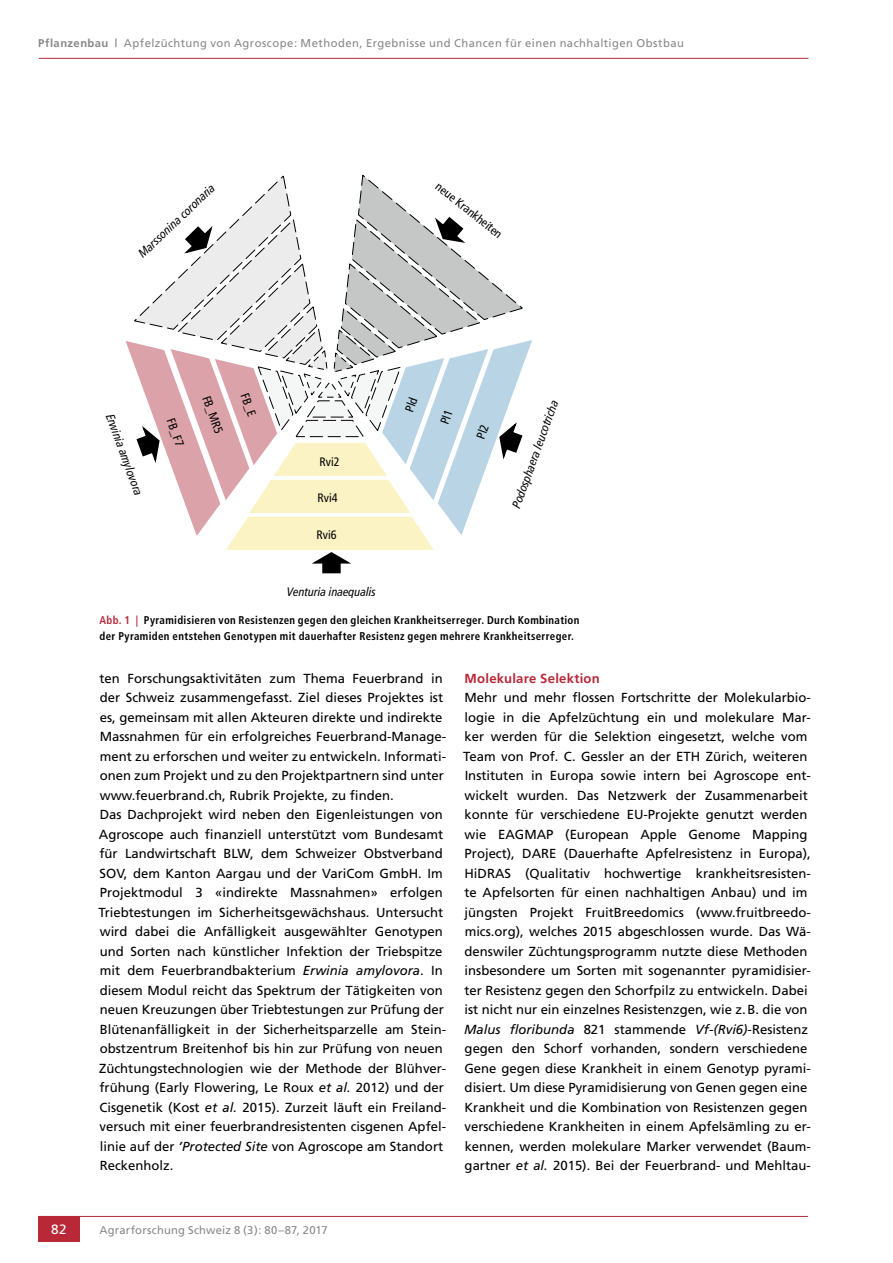
<style>
.page{position:relative;width:893px;height:1263px;background:#fff}
.page>*{position:absolute;margin:0;border:0;box-sizing:border-box;transform-origin:0 0}
.t1{font:13.5px "Frutiger";color:#fff}
.t2{font:13.2px/19.5px "Frutiger";color:#000}
.t3{font:700 13.2px "Frutiger";letter-spacing:.015em;color:#b82837}
.t4{font:italic condensed 12.15px "Frutiger LT Std";color:#000}
.t5{font:condensed 12.15px "Frutiger";color:#000}
.t6{font:700 condensed 11.25px/16.5px "Frutiger";letter-spacing:.03em;color:#000}
.t7{font:11.25px "Frutiger";letter-spacing:.04em;color:#878988}
.t8{font:11.25px "Frutiger";letter-spacing:.015em;color:#878988}
.s1{font-weight:700}
.s2{color:#b82837}
.s3{font-style:italic}
</style>
<div class="page">
<hr style="left:39px;top:58px;width:769px;height:1px;background:#b82837">
<hr style="left:38px;top:1216px;width:770px;height:1px;background:#b82837">
<div style="left:38px;top:1216px;width:42px;height:26px;background:#b82837"></div>
<svg style="left:126px;top:174px;width:406px;height:400px"></svg>
<p class="t7" style="left:38px;top:36px;width:647px"><span class="s1">Pflanzenbau |</span> Apfelzüchtung von Agroscope: Methoden, Ergebnisse und Chancen für einen nachhaltigen Obstbau</p>
<p class="t4" style="left:135px;top:250px;width:102px;rotate:-43deg">Marssonina coronaria</p>
<p class="t4" style="left:116px;top:412px;width:87px;rotate:70deg">Erwinia amylovora</p>
<p class="t5" style="left:177px;top:416px;width:30px;rotate:70deg">FB_F7</p>
<p class="t5" style="left:213px;top:394px;width:41px;rotate:70deg">FB_MR5</p>
<p class="t5" style="left:251px;top:391px;width:25px;rotate:70deg">FB_E</p>
<p class="t5" style="left:319px;top:454px;width:22px">Rvi2</p>
<p class="t5" style="left:318px;top:491px;width:22px">Rvi4</p>
<p class="t5" style="left:317px;top:528px;width:22px">Rvi6</p>
<p class="t4" style="left:287px;top:584px;width:91px">Venturia inaequalis</p>
<p class="t5" style="left:442px;top:179px;width:83px;rotate:39deg">neue Krankheiten</p>
<p class="t4" style="left:509px;top:505px;width:115px;rotate:-70deg">Podosphaera leucotricha</p>
<p class="t6" style="left:99px;top:612px;width:481px"><span class="s2">Abb. 1 |</span> Pyramidisieren von Resistenzen gegen den gleichen Krankheitserreger. Durch Kombination der Pyramiden entstehen Genotypen mit dauerhafter Resistenz gegen mehrere Krankheitserreger.</p>
<p class="t2" style="left:98px;top:668px;width:349px">ten Forschungsaktivitäten zum Thema Feuerbrand in der Schweiz zusammengefasst. Ziel dieses Projektes ist es, gemeinsam mit allen Akteuren direkte und indirekte Massnahmen für ein erfolgreiches Feuerbrand-Manage&shy;ment zu erforschen und weiter zu entwickeln. Informati&shy;onen zum Projekt und zu den Projektpartnern sind unter www.feuerbrand.ch, Rubrik Projekte, zu finden.<br>Das Dachprojekt wird neben den Eigenleistungen von Agroscope auch finanziell unterstützt vom Bundesamt für Landwirtschaft BLW, dem Schweizer Obstverband SOV, dem Kanton Aargau und der VariCom GmbH. Im Projektmodul 3 «indirekte Massnahmen» erfolgen Triebtestungen im Sicherheitsgewächshaus. Untersucht wird dabei die Anfälligkeit ausgewählter Genotypen und Sorten nach künstlicher Infektion der Triebspitze mit dem Feuerbrandbakterium <span class="s3">Erwinia amylovora</span>. In diesem Modul reicht das Spektrum der Tätigkeiten von neuen Kreuzungen über Triebtestungen zur Prüfung der Blütenanfälligkeit in der Sicherheitsparzelle am Stein&shy;obstzentrum Breitenhof bis hin zur Prüfung von neuen Züchtungstechnologien wie der Methode der Blühver&shy;frühung (Early Flowering, Le Roux <span class="s3">et al.</span> 2012) und der Cisgenetik (Kost <span class="s3">et al.</span> 2015). Zurzeit läuft ein Freiland&shy;versuch mit einer feuerbrandresistenten cisgenen Apfel&shy;linie auf der <span class="s3">’Protected Site</span> von Agroscope am Standort Reckenholz.</p>
<p class="t3" style="left:465px;top:670px;width:137px">Molekulare Selektion</p>
<p class="t2" style="left:463px;top:688px;width:349px">Mehr und mehr flossen Fortschritte der Molekularbio&shy;logie in die Apfelzüchtung ein und molekulare Mar&shy;ker werden für die Selektion eingesetzt, welche vom Team von Prof. C. Gessler an der ETH Zürich, weiteren Instituten in Europa sowie intern bei Agroscope ent&shy;wickelt wurden. Das Netzwerk der Zusammenarbeit konnte für verschiedene EU-Projekte genutzt werden wie EAGMAP (European Apple Genome Mapping Project), DARE (Dauerhafte Apfelresistenz in Europa), HiDRAS (Qualitativ hochwertige krankheitsresisten&shy;te Apfelsorten für einen nachhaltigen Anbau) und im jüngsten Projekt FruitBreedomics (www.fruitbreedo&shy;mics.org), welches 2015 abgeschlossen wurde. Das Wä&shy;denswiler Züchtungsprogramm nutzte diese Methoden insbesondere um Sorten mit sogenannter pyramidisier&shy;ter Resistenz gegen den Schorfpilz zu entwickeln. Dabei ist nicht nur ein einzelnes Resistenzgen, wie z.B. die von <span class="s3">Malus floribunda</span> 821 stammende <span class="s3">Vf-(Rvi6)</span>-Resistenz gegen den Schorf vorhanden, sondern verschiedene Gene gegen diese Krankheit in einem Genotyp pyrami&shy;disiert. Um diese Pyramidisierung von Genen gegen eine Krankheit und die Kombination von Resistenzen gegen verschiedene Krankheiten in einem Apfelsämling zu er&shy;kennen, werden molekulare Marker verwendet (Baum&shy;gartner <span class="s3">et al.</span> 2015). Bei der Feuerbrand- und Mehltau-</p>
<p class="t1" style="left:51px;top:1221px;width:17px">82</p>
<p class="t8" style="left:99px;top:1223px;width:230px">Agrarforschung Schweiz 8 (3): 80–87, 2017</p>
</div>
